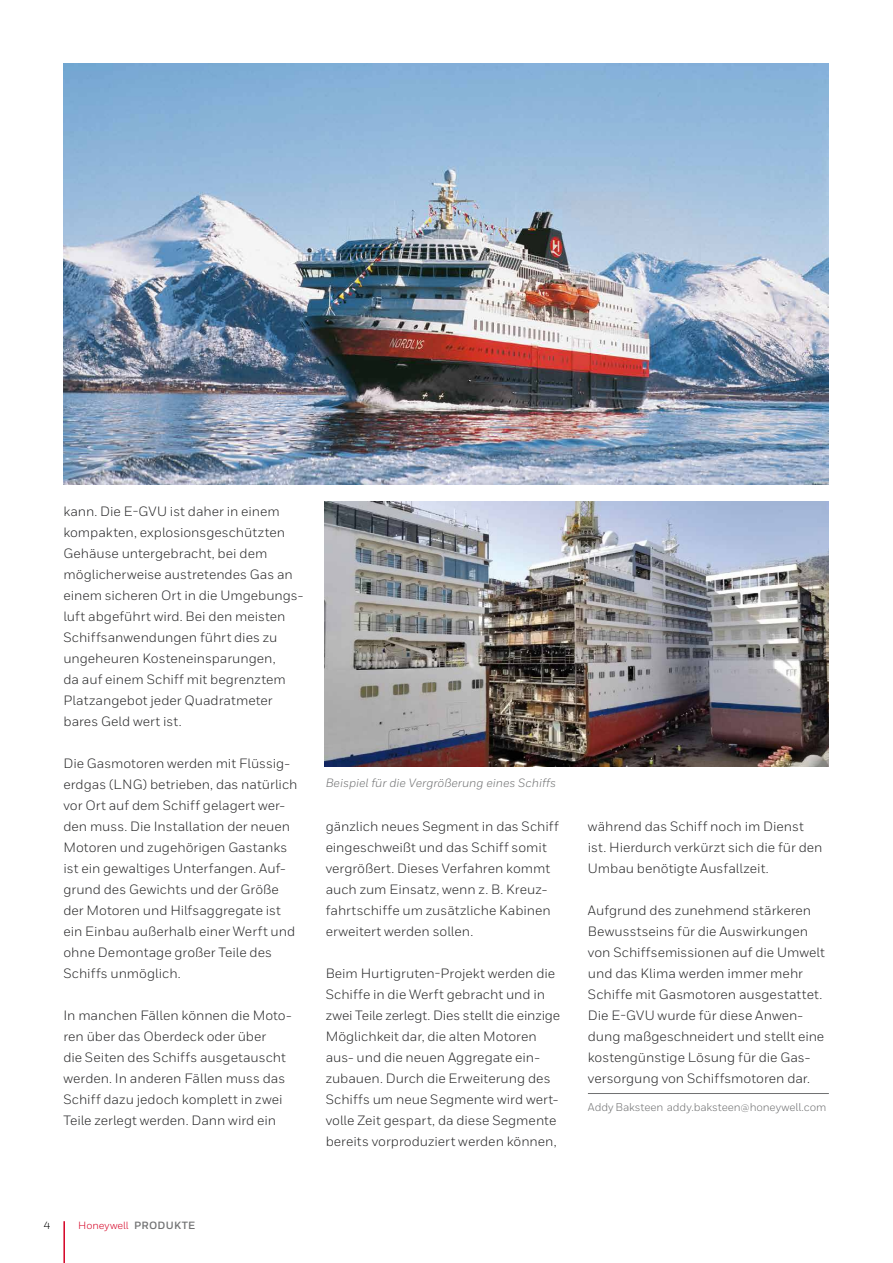
<style>
.page{position:relative;width:893px;height:1263px;background:#fff}
.page>*{position:absolute;margin:0;border:0;box-sizing:border-box;transform-origin:0 0}
.t1{font:13.5px/21px "Honeywell Sans";color:#282829}
.t2{font:italic 12px "Honeywell Sans";color:#707172}
.t3{font:11.25px "Honeywell Sans";letter-spacing:-.01em;color:#707172}
.t4{font:10.5px "Honeywell Sans";color:#d50024}
.t5{font:10.5px "Honeywell Sans";color:#000}
.s1{font-weight:700;color:#707172}
</style>
<div class="page">
<hr style="left:63px;top:1221px;width:2px;height:42px;background:#d50024">
<hr style="left:588px;top:1093px;width:241px;height:1px;background:#707172">
<img style="left:63px;top:64px;width:766px;height:421px">
<img style="left:325px;top:502px;width:504px;height:264px">
<p class="t1" style="left:63px;top:501px;width:241px">kann. Die E-GVU ist daher in einem kompakten, explosionsgeschützten Gehäuse untergebracht, bei dem möglicherweise austretendes Gas an einem sicheren Ort in die Umgebungs&shy;luft abgeführt wird. Bei den meisten Schiffsanwendungen führt dies zu ungeheuren Kosteneinsparungen,<br>da auf einem Schiff mit begrenztem Platzangebot jeder Quadratmeter bares Geld wert ist.</p>
<p class="t1" style="left:63px;top:753px;width:236px">Die Gasmotoren werden mit Flüssig&shy;erdgas (LNG) betrieben, das natürlich vor Ort auf dem Schiff gelagert wer&shy;den muss. Die Installation der neuen Motoren und zugehörigen Gastanks ist ein gewaltiges Unterfangen. Auf&shy;grund des Gewichts und der Größe der Motoren und Hilfsaggregate ist ein Einbau außerhalb einer Werft und ohne Demontage großer Teile des Schiffs unmöglich.</p>
<p class="t1" style="left:63px;top:1005px;width:230px">In manchen Fällen können die Moto&shy;ren über das Oberdeck oder über<br>die Seiten des Schiffs ausgetauscht werden. In anderen Fällen muss das Schiff dazu jedoch komplett in zwei Teile zerlegt werden. Dann wird ein</p>
<p class="t2" style="left:326px;top:776px;width:232px">Beispiel für die Vergrößerung eines Schiffs</p>
<p class="t1" style="left:326px;top:816px;width:235px">gänzlich neues Segment in das Schiff eingeschweißt und das Schiff somit vergrößert. Dieses Verfahren kommt auch zum Einsatz, wenn z. B. Kreuz&shy;fahrtschiffe um zusätzliche Kabinen erweitert werden sollen.</p>
<p class="t1" style="left:326px;top:963px;width:236px">Beim Hurtigruten-Projekt werden die Schiffe in die Werft gebracht und in zwei Teile zerlegt. Dies stellt die einzige Möglichkeit dar, die alten Motoren aus- und die neuen Aggregate ein&shy;zubauen. Durch die Erweiterung des Schiffs um neue Segmente wird wert&shy;volle Zeit gespart, da diese Segmente bereits vorproduziert werden können,</p>
<p class="t1" style="left:588px;top:816px;width:236px">während das Schiff noch im Dienst ist. Hierdurch verkürzt sich die für den<br>Umbau benötigte Ausfallzeit.</p>
<p class="t1" style="left:588px;top:900px;width:238px">Aufgrund des zunehmend stärkeren Bewusstseins für die Auswirkungen von Schiffsemissionen auf die Umwelt und das Klima werden immer mehr Schiffe mit Gasmotoren ausgestattet.<br>Die E-GVU wurde für diese Anwen&shy;dung maßgeschneidert und stellt eine kostengünstige Lösung für die Gas&shy;versorgung von Schiffsmotoren dar.</p>
<p class="t3" style="left:588px;top:1100px;width:240px">Addy Baksteen addy.baksteen@honeywell.com</p>
<p class="t5" style="left:44px;top:1219px;width:8px">4</p>
<p class="t4" style="left:78px;top:1219px;width:112px">Honeywell <span class="s1">PRODUKTE</span></p>
</div>
